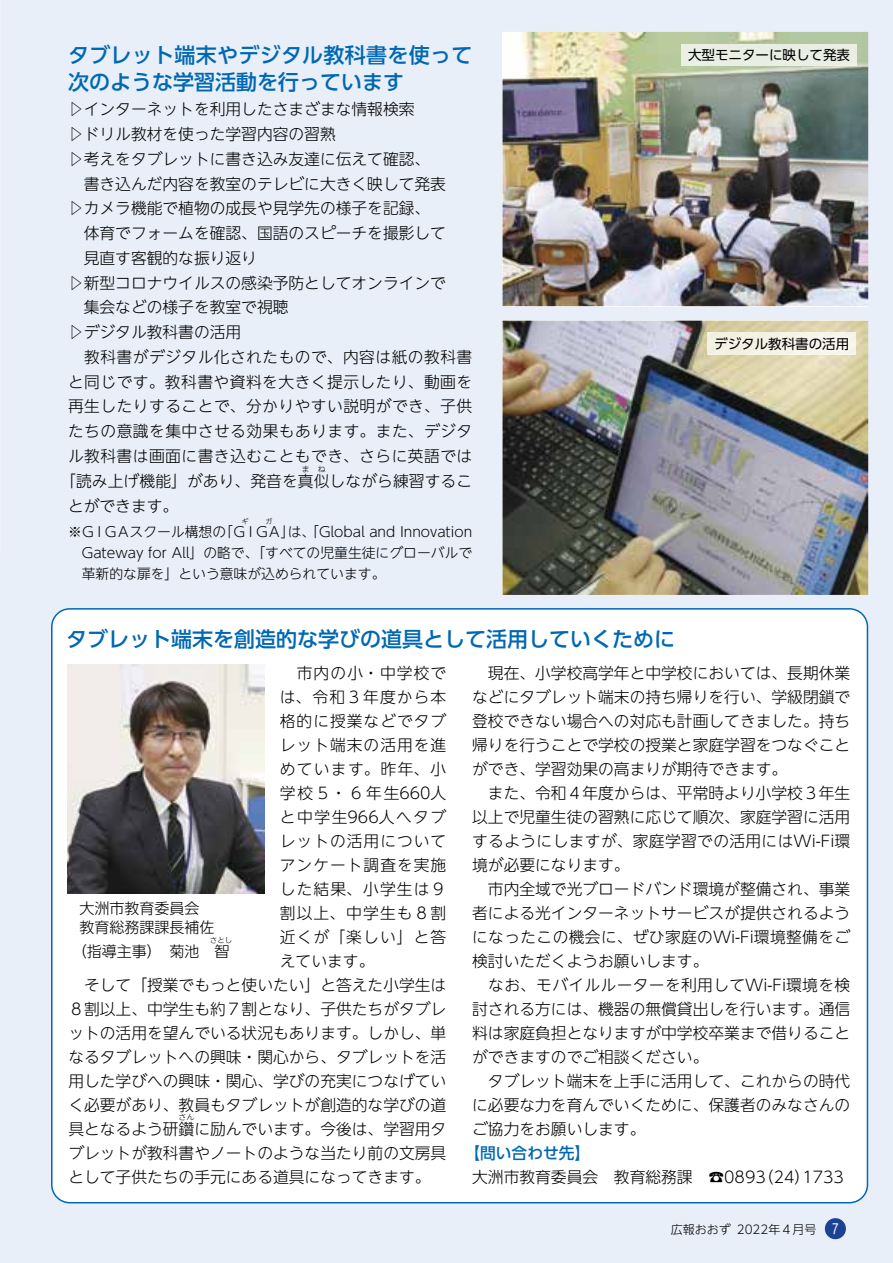
<style>
.page{position:relative;width:893px;height:1263px;background:#e9eff9}
.page>*{position:absolute;margin:0;border:0;box-sizing:border-box;transform-origin:0 0}
.t1{font:500 21px/27px "UD Shin Go Pr 6 N";color:#0068b3}
.t2{font:300 15.75px/24px "UD Shin Go NT Pr 6 N";color:#000}
.t3{font:300 15.75px "UD Shin Go NT Pr 6 N";letter-spacing:.03em;color:#000}
.t4{font:300 15.75px "UD Shin Go NT Pr 6 N";letter-spacing:.07em;color:#000}
.t5{font:300 15.75px "UD Shin Go NT Pr 6 N";letter-spacing:.065em;color:#000}
.t6{font:300 15.75px "UD Shin Go NT Pr 6 N";letter-spacing:.06em;color:#000}
.t7{font:300 15.75px "UD Shin Go NT Pr 6 N";letter-spacing:.1em;color:#000}
.t8{font:500 15.75px "UD Shin Go Pr 6 N";color:#0068b3}
.t9{font:300 15px/19.5px "UD Shin Go NT Pr 6 N";color:#000}
.t10{font:300 13.8px/21px "UD Shin Go NT Pr 6 N";color:#000;text-align:justify}
.t11{font:13.5px "UD Shin Go Pr 6 N";color:#000}
.t12{font:300 12px "UD Shin Go NT Pr 6 N";color:#000}
.t13{font:300 7.8px "UD Shin Go NT Pr 6 N";color:#000}
.t14{font:300 7.5px "UD Shin Go NT Pr 6 N";color:#000}
.t15{font:300 6.9px "UD Shin Go NT Pr 6 N";color:#000}
.s1{font-family:"Shin M Go Pro";font-weight:400;font-size:13.5px;color:#fff}
</style>
<div class="page">
<div style="left:51px;top:608px;width:817px;height:595px;background:#fff"></div>
<div style="left:68px;top:665px;width:378px;height:520px;background:#fff"></div>
<img style="left:502px;top:32px;width:366px;height:274px">
<img style="left:502px;top:321px;width:366px;height:274px">
<div style="left:682px;top:45px;width:174px;height:21px;background:#eaefe4"></div>
<div style="left:707px;top:333px;width:149px;height:21px;background:#f6f4e8"></div>
<img style="left:67px;top:665px;width:197px;height:229px">
<div style="left:825px;top:1218px;width:21px;height:21px;background:#1d4294;border-radius:50%"></div>
<h1 class="t1" style="left:68px;top:41px;width:406px">タブレット端末やデジタル教科書を使って次のような学習活動を行っています</h1>
<p class="t2" style="left:68px;top:97px;width:348px">▷インターネットを利用したさまざまな情報検索</p>
<p class="t2" style="left:68px;top:122px;width:269px">▷ドリル教材を使った学習内容の習熟</p>
<p class="t2" style="left:68px;top:146px;width:364px">▷考えをタブレットに書き込み友達に伝えて確認、</p>
<p class="t2" style="left:68px;top:171px;width:379px">　書き込んだ内容を教室のテレビに大きく映して発表</p>
<p class="t2" style="left:68px;top:196px;width:364px">▷カメラ機能で植物の成長や見学先の様子を記録、</p>
<p class="t2" style="left:68px;top:221px;width:379px">　体育でフォームを確認、国語のスピーチを撮影して</p>
<p class="t2" style="left:68px;top:245px;width:190px">　見直す客観的な振り返り</p>
<p class="t2" style="left:68px;top:270px;width:379px">▷新型コロナウイルスの感染予防としてオンラインで</p>
<p class="t2" style="left:68px;top:295px;width:222px">　集会などの様子を教室で視聴</p>
<p class="t2" style="left:68px;top:320px;width:175px">▷デジタル教科書の活用</p>
<p class="t3" style="left:68px;top:344px;width:406px">　教科書がデジタル化されたもので、内容は紙の教科書</p>
<p class="t3" style="left:68px;top:369px;width:406px">と同じです。教科書や資料を大きく提示したり、動画を</p>
<p class="t3" style="left:68px;top:394px;width:406px">再生したりすることで、分かりやすい説明ができ、子供</p>
<p class="t3" style="left:68px;top:418px;width:406px">たちの意識を集中させる効果もあります。また、デジタ</p>
<p class="t3" style="left:68px;top:443px;width:406px">ル教科書は画面に書き込むこともでき、さらに英語では</p>
<p class="t2" style="left:60px;top:468px;width:414px">「読み上げ機能」があり、発音を真似しながら練習するこ</p>
<p class="t13" style="left:302px;top:463px;width:9px">ま</p>
<p class="t13" style="left:318px;top:463px;width:9px">ね</p>
<p class="t2" style="left:68px;top:493px;width:112px">とができます。</p>
<p class="t10" style="left:68px;top:521px;width:180px">※ ＧＩＧＡスクール構想の「Ｇ</p>
<p class="t15" style="left:242px;top:516px;width:8px">ギ</p>
<p class="t15" style="left:265px;top:516px;width:8px">ガ</p>
<p class="t10" style="left:82px;top:521px;width:392px;text-indent:162px">ＩＧＡ」は、「Global and Innovation Gateway for All」の略で、「すべての児童生徒にグローバルで革新的な扉を」という意味が込められています。</p>
<p class="t11" style="left:688px;top:44px;width:164px">大型モニターに映して発表</p>
<p class="t11" style="left:714px;top:332px;width:136px">デジタル教科書の活用</p>
<h1 class="t1" style="left:66px;top:625px;width:610px">タブレット端末を創造的な学びの道具として活用していくために</h1>
<p class="t4" style="left:280px;top:660px;width:168px">　市内の小・中学校で</p>
<p class="t4" style="left:280px;top:684px;width:168px">は、令和３年度から本</p>
<p class="t5" style="left:280px;top:708px;width:168px">格的に授業などでタブ</p>
<p class="t5" style="left:280px;top:732px;width:168px">レット端末の活用を進</p>
<p class="t2" style="left:280px;top:756px;width:168px">めています。昨年、小</p>
<p class="t6" style="left:280px;top:780px;width:168px">学校５・６年生660人</p>
<p class="t7" style="left:280px;top:804px;width:168px">と中学生966人へタブ</p>
<p class="t5" style="left:280px;top:828px;width:168px">レットの活用について</p>
<p class="t5" style="left:280px;top:852px;width:168px">アンケート調査を実施</p>
<p class="t4" style="left:280px;top:876px;width:168px">した結果、小学生は９</p>
<p class="t4" style="left:280px;top:900px;width:168px">割以上、中学生も８割</p>
<p class="t2" style="left:280px;top:924px;width:168px">近くが「楽しい」と答</p>
<p class="t2" style="left:280px;top:948px;width:96px">えています。</p>
<p class="t2" style="left:68px;top:972px;width:379px">　そして「授業でもっと使いたい」と答えた小学生は</p>
<p class="t2" style="left:68px;top:996px;width:379px">８割以上、中学生も約７割となり、子供たちがタブレ</p>
<p class="t2" style="left:68px;top:1020px;width:379px">ットの活用を望んでいる状況もあります。しかし、単</p>
<p class="t2" style="left:68px;top:1044px;width:379px">なるタブレットへの興味・関心から、タブレットを活</p>
<p class="t2" style="left:68px;top:1068px;width:379px">用した学びへの興味・関心、学びの充実につなげてい</p>
<p class="t2" style="left:68px;top:1092px;width:379px">く必要があり、教員もタブレットが創造的な学びの道</p>
<p class="t2" style="left:68px;top:1116px;width:380px">具となるよう研鑽に励んでいます。今後は、学習用タ</p>
<p class="t2" style="left:472px;top:660px;width:379px">　現在、小学校高学年と中学校においては、長期休業などにタブレット端末の持ち帰りを行い、学級閉鎖で登校できない場合への対応も計画してきました。持ち帰りを行うことで学校の授業と家庭学習をつなぐことができ、学習効果の高まりが期待できます。<br>　また、令和４年度からは、平常時より小学校３年生以上で児童生徒の習熟に応じて順次、家庭学習に活用するようにしますが、家庭学習での活用にはWi-Fi環境が必要になります。<br>　市内全域で光ブロードバンド環境が整備され、事業者による光インターネットサービスが提供されるようになったこの機会に、ぜひ家庭のWi-Fi環境整備をご検討いただくようお願いします。<br>　なお、モバイルルーターを利用してWi-Fi環境を検討される方には、機器の無償貸出しを行います。通信料は家庭負担となりますが中学校卒業まで借りることができますのでご相談ください。<br>　タブレット端末を上手に活用して、これからの時代に必要な力を育んでいくために、保護者のみなさんのご協力をお願いします。</p>
<p class="t8" style="left:464px;top:1140px;width:127px">【問い合わせ先】</p>
<p class="t2" style="left:472px;top:1164px;width:373px">大洲市教育委員会　教育総務課　☎0893（24）1733</p>
<p class="t9" style="left:79px;top:898px;width:136px">大洲市教育委員会教育総務課課長補佐</p>
<p class="t9" style="left:72px;top:941px;width:159px">（指導主事）　菊池　智</p>
<p class="t14" style="left:210px;top:934px;width:24px">さとし</p>
<p class="t13" style="left:179px;top:1111px;width:17px">さん</p>
<p class="t2" style="left:68px;top:1140px;width:379px">ブレットが教科書やノートのような当たり前の文房具として子供たちの手元にある道具になってきます。</p>
<p class="t12" style="left:671px;top:1219px;width:170px">広報おおず 2022年４月号 <span class="s1">7</span></p>
</div>
